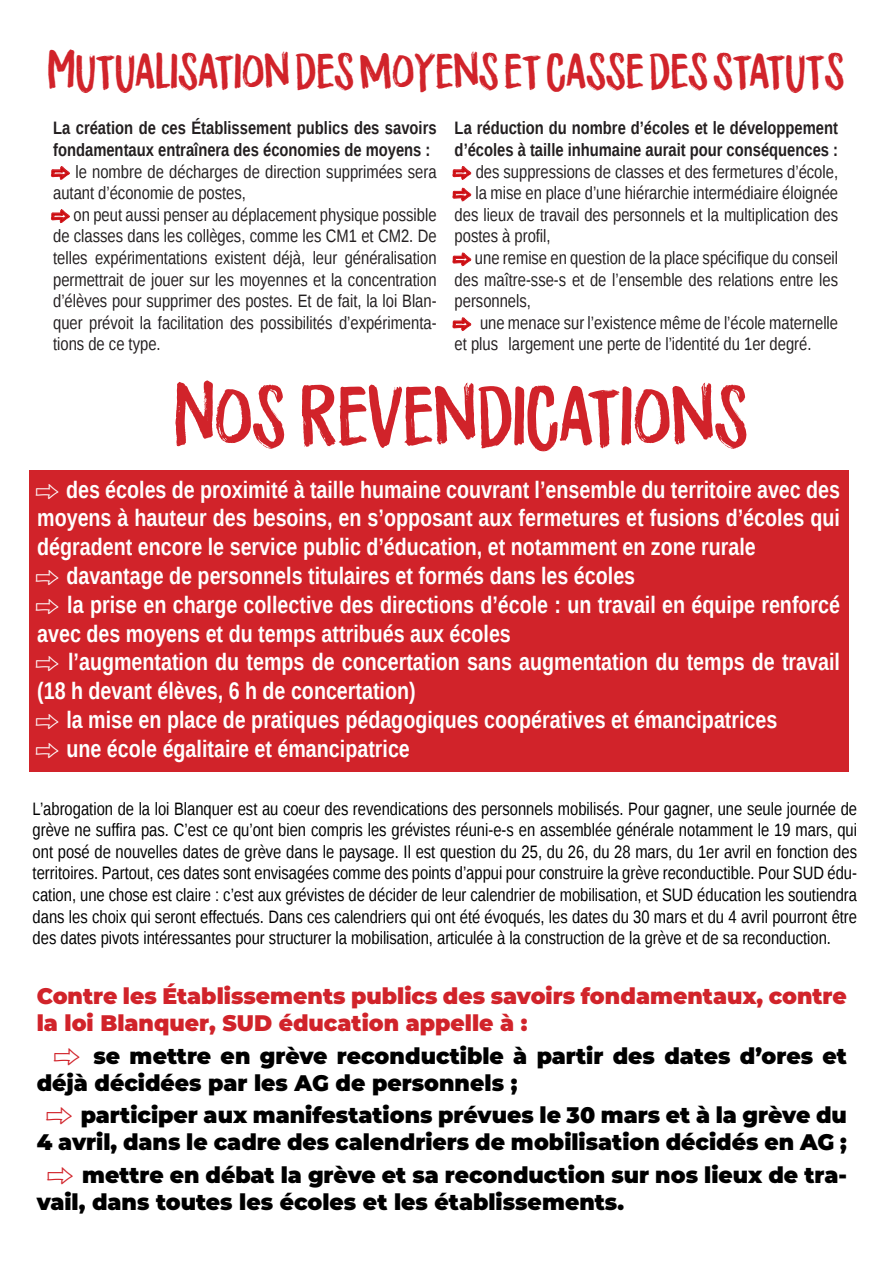
<style>
.page{position:relative;width:893px;height:1263px;background:#fff}
.page>*{position:absolute;margin:0;border:0;box-sizing:border-box;transform-origin:0 0}
.t1{font:71.1px "Flicker DEMO";letter-spacing:-.01em;color:#d1232a}
.t2{font:42px "Flicker DEMO";letter-spacing:-.01em;color:#d1232a}
.t3{font:700 24px/28.8px "Liberation Sans Narrow";color:#fff}
.t4{font:900 22.5px/27px "Montserrat";color:#000}
.t5{font:900 22.5px/27px "Montserrat";color:#d1232a}
.t6{font:18px/21.6px "Liberation Sans Narrow";color:#231f20;text-align:justify}
.t7{font:18px/21.6px "Liberation Sans Narrow";color:#000;text-align:justify}
.t8{font:700 18px/21.6px "Liberation Sans Narrow";color:#231f20}
.s1{font-family:"PW New Arrows";font-size:17.25px;color:#c00}
.s2{font-family:"PW New Arrows";font-weight:400}
.s3{font-family:"PW New Arrows";font-weight:400;font-size:27px;color:#d1232a}
</style>
<div class="page">
<svg style="left:50px;top:166px;width:20px;height:58px"></svg>
<svg style="left:452px;top:166px;width:20px;height:165px"></svg>
<div style="left:29px;top:470px;width:819px;height:302px;background:#d1232a"></div>
<p class="t2" style="left:47px;top:39px;width:799px">MUTUALISATION DES MOYENS ET CASSE DES STATUTS</p>
<p class="t8" style="left:53px;top:117px;width:385px">La création de ces Établissement publics des savoirs fondamentaux entraînera des économies de moyens :</p>
<p class="t6" style="left:53px;top:161px;width:385px"><span class="s1">P</span> le nombre de décharges de direction supprimées sera autant d’économie de postes,</p>
<p class="t6" style="left:53px;top:204px;width:385px"><span class="s1">P</span> on peut aussi penser au déplacement physique possible de classes dans les collèges, comme les CM1 et CM2. De telles expérimentations existent déjà, leur généralisation permettrait de jouer sur les moyennes et la concentration d’élèves pour supprimer des postes. Et de fait, la loi Blan&shy;quer prévoit la facilitation des possibilités d’expérimenta&shy;tions de ce type.</p>
<p class="t8" style="left:455px;top:117px;width:385px">La réduction du nombre d’écoles et le développement d’écoles à taille inhumaine aurait pour conséquences :</p>
<p class="t6" style="left:455px;top:161px;width:385px"><span class="s1">P</span> des suppressions de classes et des fermetures d’école,</p>
<p class="t6" style="left:455px;top:183px;width:385px"><span class="s1">P</span> la mise en place d’une hiérarchie intermédiaire éloignée des lieux de travail des personnels et la multiplication des postes à profil,</p>
<p class="t6" style="left:455px;top:248px;width:385px"><span class="s1">P</span> une remise en question de la place spécifique du conseil des maître-sse-s et de l’ensemble des relations entre les personnels,</p>
<p class="t6" style="left:455px;top:312px;width:385px"><span class="s1">P</span> une menace sur l’existence même de l’école maternelle et plus largement une perte de l’identité du 1er degré.</p>
<p class="t1" style="left:173px;top:363px;width:576px">NOS REVENDICATIONS</p>
<p class="t3" style="left:37px;top:474px;width:804px;text-align:justify"><span class="s2">P</span> des écoles de proximité à taille humaine couvrant l’ensemble du territoire avec des moyens à hauteur des besoins, en s’opposant aux fermetures et fusions d’écoles qui dégradent encore le service public d’éducation, et notamment en zone rurale</p>
<p class="t3" style="left:37px;top:561px;width:599px"><span class="s2">P</span> davantage de personnels titulaires et formés dans les écoles</p>
<p class="t3" style="left:37px;top:590px;width:804px"><span class="s2">P</span> la prise en charge collective des directions d’école : un travail en équipe renforcé avec des moyens et du temps attribués aux écoles</p>
<p class="t3" style="left:37px;top:647px;width:804px"><span class="s2">P</span> l’augmentation du temps de concertation sans augmentation du temps de travail (18 h devant élèves, 6 h de concertation)</p>
<p class="t3" style="left:37px;top:705px;width:742px"><span class="s2">P</span> la mise en place de pratiques pédagogiques coopératives et émancipatrices</p>
<p class="t3" style="left:37px;top:734px;width:374px"><span class="s2">P</span> une école égalitaire et émancipatrice</p>
<p class="t7" style="left:33px;top:798px;width:826px">L’abrogation de la loi Blanquer est au coeur des revendications des personnels mobilisés. Pour gagner, une seule journée de grève ne suffira pas. C’est ce qu’ont bien compris les grévistes réuni-e-s en assemblée générale notamment le 19 mars, qui ont posé de nouvelles dates de grève dans le paysage. Il est question du 25, du 26, du 28 mars, du 1er avril en fonction des territoires. Partout, ces dates sont envisagées comme des points d’appui pour construire la grève reconductible. Pour SUD édu&shy;cation, une chose est claire : c’est aux grévistes de décider de leur calendrier de mobilisation, et SUD éducation les soutiendra dans les choix qui seront effectués. Dans ces calendriers qui ont été évoqués, les dates du 30 mars et du 4 avril pourront être des dates pivots intéressantes pour structurer la mobilisation, articulée à la construction de la grève et de sa reconduction.</p>
<p class="t5" style="left:37px;top:981px;width:812px">Contre les Établissements publics des savoirs fondamentaux, contre la loi Blanquer, SUD éducation appelle à :</p>
<p class="t4" style="left:37px;top:1041px;width:812px;text-indent:19px"><span class="s3">P</span> se mettre en grève reconductible à partir des dates d’ores et déjà décidées par les AG de personnels ;</p>
<p class="t4" style="left:37px;top:1100px;width:812px;text-align:center"><span class="s3">P</span> participer aux manifestations prévues le 30 mars et à la grève du<br>4 avril, dans le cadre des calendriers de mobilisation décidés en AG ;</p>
<p class="t4" style="left:37px;top:1160px;width:812px;text-indent:12px"><span class="s3">P</span> mettre en débat la grève et sa reconduction sur nos lieux de tra&shy;vail, dans toutes les écoles et les établissements.</p>
</div>
